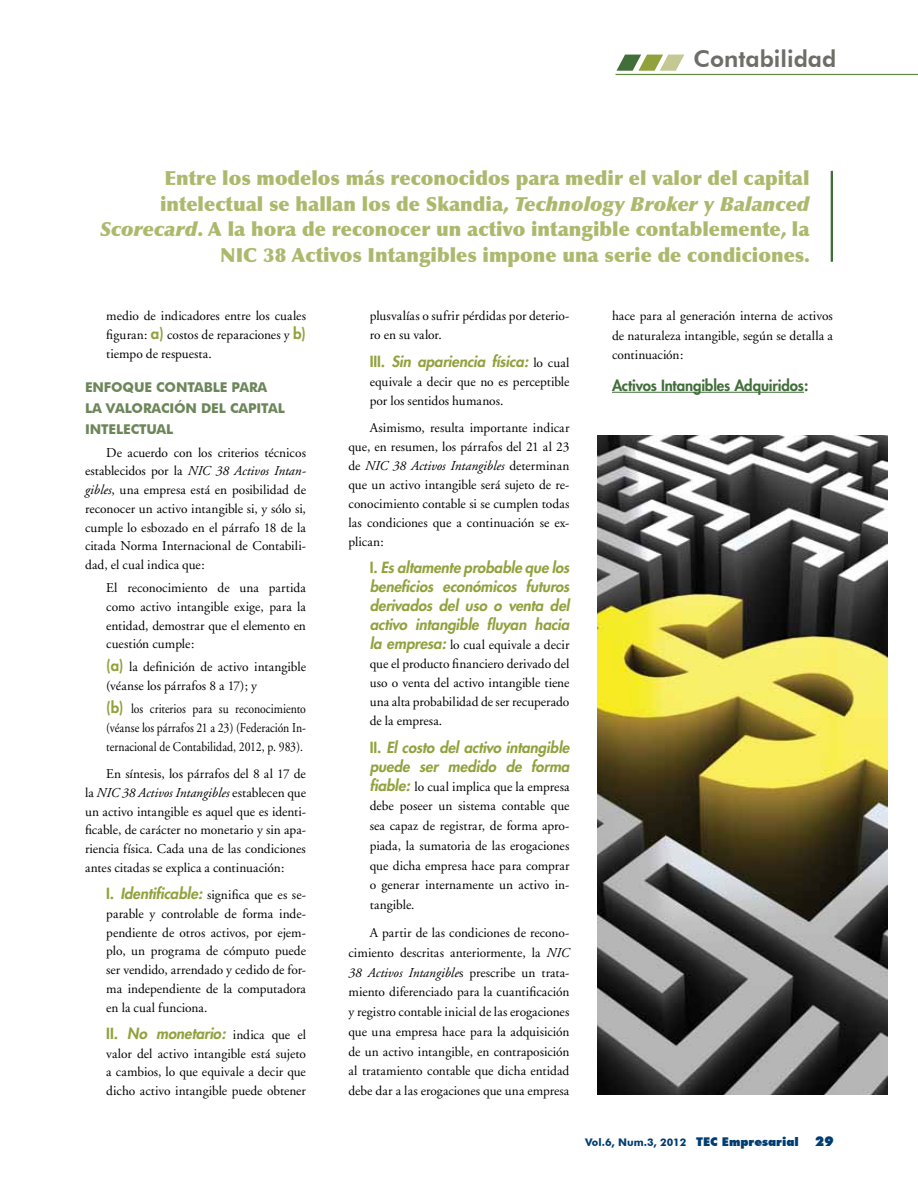
<style>
.page{position:relative;width:918px;height:1188px;background:#fff}
.page>*{position:absolute;margin:0;border:0;box-sizing:border-box;transform-origin:0 0}
.t1{font:800 23.1px "Futura BT";color:#6d6e67}
.t2{font:900 19.5px/25.5px "Optima";color:#91a23d;text-align:right}
.t3{font:italic 800 15px/19px "Futura";letter-spacing:-.005em;color:#91a23d;text-align:justify}
.t4{font:800 15px "Futura";letter-spacing:-.01em;color:#416e39}
.t5{font:13.5px/18.8px "Adobe Garamond";color:#000;text-align:justify}
.t6{font:13.5px/18.8px "Adobe Garamond";color:#000;text-align:justify;scale:.87 1}
.t7{font:700 13.5px/21px "Futura BT";letter-spacing:-.01em;color:#6c865a}
.t8{font:700 10.5px "Futura BT";color:#003d71}
.s1{font-style:italic}
.s2{font-family:"Futura";font-weight:800;font-size:15px;color:#91a23d}
.s3{font-family:"Futura";font-weight:800;font-style:italic;font-size:15px;color:#91a23d}
.s4{font-style:normal}
.s5{font-family:"Adobe Garamond";font-weight:400;font-style:normal;font-size:13.5px;color:#000}
.s6{font-weight:900;font-size:12px}
.s7{font-weight:900;font-size:13.5px}
</style>
<div class="page">
<hr style="left:612px;top:392px;width:192px;height:1px;background:#416e39">
<div style="left:831px;top:171px;width:2px;height:91px;border:2px solid #416e39"></div>
<img style="left:598px;top:435px;width:290px;height:659px">
<hr style="left:616px;top:74px;width:302px;height:1px;background:#658a43">
<svg style="left:617px;top:55px;width:67px;height:16px"></svg>
<h1 class="t1" style="left:694px;top:45px;width:144px">Contabilidad</h1>
<p class="t2" style="left:100px;top:166px;width:712px">Entre los modelos más reconocidos para medir el valor del capital intelectual se hallan los de Skandia, <span class="s1">Technology Broker y Balanced Scorecard</span>. A la hora de reconocer un activo intangible contablemente, la NIC 38 Activos Intangibles impone una serie de condiciones.</p>
<p class="t5" style="left:106px;top:307px;width:201px">medio de indicadores entre los cuales figuran: <span class="s2">a)</span> costos de reparaciones y <span class="s2">b) </span>tiempo de respuesta.</p>
<p class="t7" style="left:85px;top:376px;width:201px">ENFOQUE CONTABLE PARA<br>LA VALORACIÓN DEL CAPITAL<br>INTELECTUAL</p>
<p class="t5" style="left:85px;top:443px;width:222px;text-indent:21px">De acuerdo con los criterios técnicos establecidos por la <span class="s1">NIC 38 Activos Intan&shy;gibles</span>, una empresa está en posibilidad de reconocer un activo intangible si, y sólo si, cumple lo esbozado en el párrafo 18 de la citada Norma Internacional de Contabili&shy;dad, el cual indica que:</p>
<p class="t5" style="left:106px;top:579px;width:201px">El reconocimiento de una partida como activo intangible exige, para la entidad, demostrar que el elemento en cuestión cumple:</p>
<p class="t5" style="left:106px;top:658px;width:201px"><span class="s2">(a)</span> la definición de activo intangible (véanse los párrafos 8 a 17); y</p>
<p class="t6" style="left:106px;top:700px;width:231px"><span class="s2">(b)</span> los criterios para su reconocimiento (véanse los párrafos 21 a 23) (Federación In&shy;ternacional de Contabilidad, 2012, p. 983).</p>
<p class="t5" style="left:85px;top:765px;width:222px;text-indent:21px">En síntesis, los párrafos del 8 al 17 de la <span class="s1">NIC 38 Activos Intangibles</span> establecen que un activo intangible es aquel que es identi&shy;ficable, de carácter no monetario y sin apa&shy;riencia física. Cada una de las condiciones antes citadas se explica a continuación:</p>
<p class="t5" style="left:106px;top:886px;width:201px"><span class="s2">I.</span> <span class="s3">Identificable:</span> significa que es se&shy;parable y controlable de forma inde&shy;pendiente de otros activos, por ejem&shy;plo, un programa de cómputo puede ser vendido, arrendado y cedido de for&shy;ma independiente de la computadora en la cual funciona.</p>
<p class="t3" style="left:106px;top:1024px;width:201px"><span class="s4">II.</span> No monetario: <span class="s5">indica que el</span></p>
<p class="t5" style="left:106px;top:1044px;width:201px">valor del activo intangible está sujeto a cambios, lo que equivale a decir que dicho activo intangible puede obtener</p>
<p class="t5" style="left:370px;top:307px;width:201px">plusvalías o sufrir pérdidas por deterio&shy;ro en su valor.</p>
<p class="t3" style="left:370px;top:352px;width:201px"><span class="s4">III.</span> Sin apariencia física: <span class="s5">lo cual</span></p>
<p class="t5" style="left:370px;top:372px;width:201px">equivale a decir que no es perceptible por los sentidos humanos.</p>
<p class="t5" style="left:349px;top:419px;width:222px;text-indent:21px">Asimismo, resulta importante indicar que, en resumen, los párrafos del 21 al 23 de <span class="s1">NIC 38 Activos Intangibles</span> determinan que un activo intangible será sujeto de re&shy;conocimiento contable si se cumplen todas las condiciones que a continuación se ex&shy;plican:</p>
<p class="t3" style="left:370px;top:558px;width:201px"><span class="s4">I.</span> Es altamente probable que los beneficios económicos futuros derivados del uso o venta del activo intangible fluyan hacia</p>
<p class="t5" style="left:370px;top:636px;width:201px"><span class="s3">la empresa:</span> lo cual equivale a decir que el producto financiero derivado del uso o venta del activo intangible tiene una alta probabilidad de ser recuperado de la empresa.</p>
<p class="t3" style="left:370px;top:738px;width:201px"><span class="s4">II.</span> El costo del activo intangible puede ser medido de forma</p>
<p class="t5" style="left:370px;top:777px;width:201px;line-height:19.6px"><span class="s3">fiable:</span> lo cual implica que la empresa debe poseer un sistema contable que sea capaz de registrar, de forma apro&shy;piada, la sumatoria de las erogaciones que dicha empresa hace para comprar o generar internamente un activo in&shy;tangible.</p>
<p class="t5" style="left:349px;top:924px;width:222px;line-height:19.6px;text-indent:21px">A partir de las condiciones de recono&shy;cimiento descritas anteriormente, la <span class="s1">NIC 38 Activos Intangible</span>s prescribe un trata&shy;miento diferenciado para la cuantificación y registro contable inicial de las erogaciones que una empresa hace para la adquisición de un activo intangible, en contraposición al tratamiento contable que dicha entidad debe dar a las erogaciones que una empresa</p>
<p class="t5" style="left:612px;top:307px;width:222px;line-height:19.5px">hace para al generación interna de activos de naturaleza intangible, según se detalla a continuación:</p>
<p class="t4" style="left:612px;top:376px;width:198px">Activos Intangibles Adquiridos:</p>
<p class="t8" style="left:585px;top:1136px;width:250px">Vol.6, Num.3, 2012 <span class="s6">TEC Empresarial</span> <span class="s7">29</span></p>
</div>
